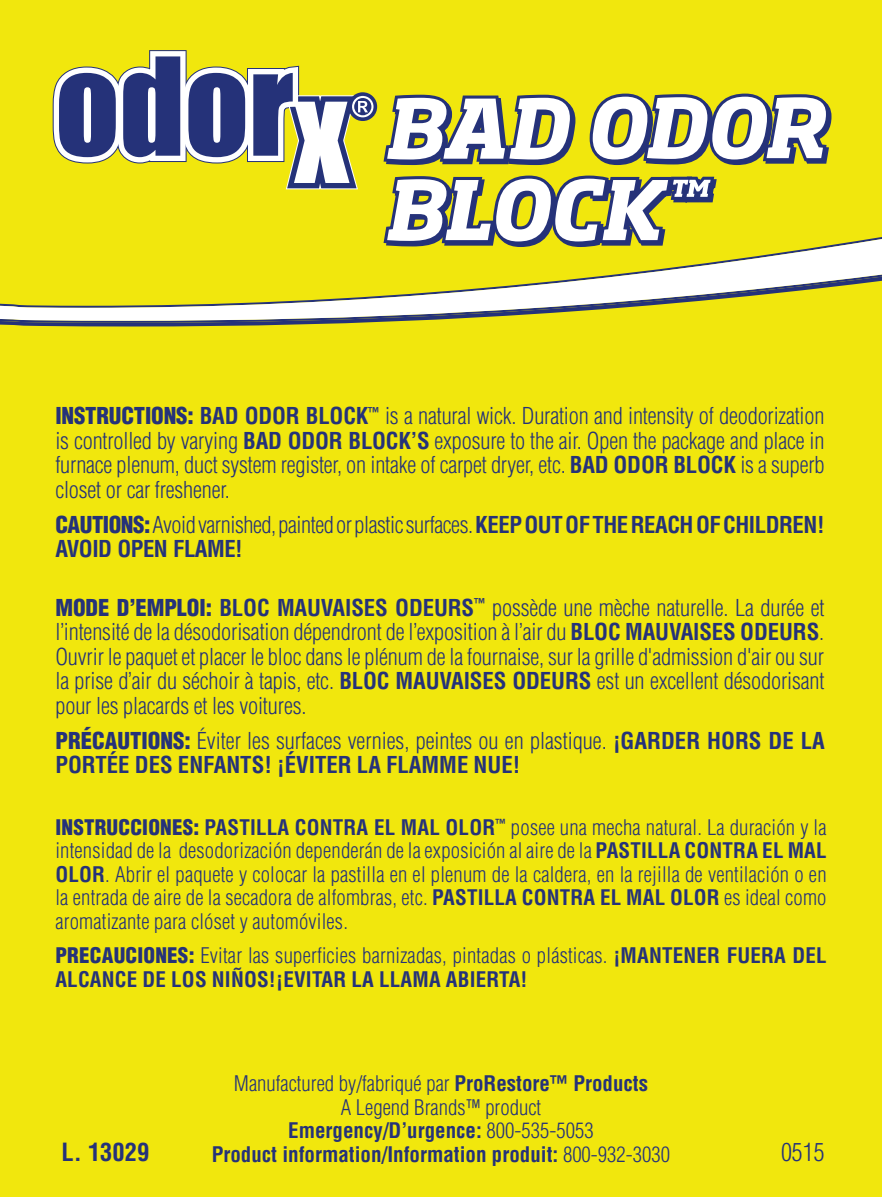
<style>
.page{position:relative;width:882px;height:1197px;background:#f1e70d}
.page>*{position:absolute;margin:0;border:0;box-sizing:border-box;transform-origin:0 0}
.t1{font:700 condensed 24.5px "Helvetica LT Std";color:#253279}
.t2{font:300 condensed 24.5px "Helvetica LT Std";color:#253279}
.t3{font:300 condensed 22.75px/24.5px "Helvetica LT Std";letter-spacing:-.005em;color:#253279;text-align:justify}
.t4{font:700 condensed 22.75px/24.5px "Helvetica LT Std";color:#253279}
.t5{font:700 condensed 22.75px/24.5px "Helvetica LT Std";letter-spacing:-.02em;color:#253279}
.t6{font:300 condensed 21px/23.8px "Helvetica LT Std";letter-spacing:.01em;color:#253279;text-align:justify}
.t7{font:700 condensed 21px/23.8px "Helvetica LT Std";color:#253279;text-align:center}
.s1{font-weight:900}
.s2{font-weight:700}
.s3{font-weight:300}
</style>
<div class="page">
<svg style="left:0;top:323px;width:350px;height:4px"></svg>
<svg style="left:0;top:321px;width:400px;height:2px"></svg>
<svg style="left:0;top:239px;width:882px;height:82px"></svg>
<svg style="left:44px;top:50px;width:791px;height:200px"></svg>
<p class="t3" style="left:55px;top:404px;width:771px"><span class="s1">INSTRUCTIONS:</span> <span class="s2">BAD ODOR BLOCK</span><sup>™</sup> is a natural wick. Duration and intensity of deodorization is controlled by varying <span class="s2">BAD ODOR BLOCK’S</span> exposure to the air. Open the package and place in furnace plenum, duct system register, on intake of carpet dryer, etc. <span class="s2">BAD ODOR BLOCK</span> is a superb closet or car freshener.</p>
<p class="t5" style="left:55px;top:512px;width:771px"><span class="s1">CAUTIONS:</span> <span class="s3">Avoid varnished, painted or plastic surfaces.</span> KEEP OUT OF THE REACH OF CHILDREN!<br>AVOID OPEN FLAME!</p>
<p class="t3" style="left:55px;top:595px;width:771px"><span class="s1">MODE D’EMPLOI:</span> <span class="s2">BLOC MAUVAISES ODEURS</span><sup>™</sup> possède une mèche naturelle. La durée et l’intensité de la désodorisation dépendront de l’exposition à l’air du <span class="s2">BLOC MAUVAISES ODEURS</span>.<br>Ouvrir le paquet et placer le bloc dans le plénum de la fournaise, sur la grille d'admission d'air ou sur la prise d’air du séchoir à tapis, etc. <span class="s2">BLOC MAUVAISES ODEURS</span> est un excellent désodorisant pour les placards et les voitures.</p>
<p class="t4" style="left:55px;top:728px;width:771px"><span class="s1">PRÉCAUTIONS:</span> <span class="s3">Éviter les surfaces vernies, peintes ou en plastique.</span> ¡GARDER HORS DE LA<br>PORTÉE DES ENFANTS! ¡ÉVITER LA FLAMME NUE!</p>
<p class="t6" style="left:55px;top:815px;width:773px"><span class="s1">INSTRUCCIONES:</span> <span class="s2">PASTILLA CONTRA EL MAL OLOR</span><sup>™</sup> posee una mecha natural. La duración y la intensidad de la desodorización dependerán de la exposición al aire de la <span class="s2">PASTILLA CONTRA EL MAL OLOR</span>. Abrir el paquete y colocar la pastilla en el plenum de la caldera, en la rejilla de ventilación o en la entrada de aire de la secadora de alfombras, etc. <span class="s2">PASTILLA CONTRA EL MAL OLOR</span> es ideal como aromatizante para clóset y automóviles.</p>
<p class="t7" style="left:55px;top:944px;width:773px;text-align:left"><span class="s1">PRECAUCIONES:</span> <span class="s3">Evitar las superficies barnizadas, pintadas o plásticas.</span> ¡MANTENER FUERA DEL<br>ALCANCE DE LOS NIÑOS!¡EVITAR LA LLAMA ABIERTA!</p>
<p class="t1" style="left:62px;top:1137px;width:89px">L. 13029</p>
<p class="t7" style="left:212px;top:1071px;width:460px"><span class="s3">Manufactured by/fabriqué par</span> ProRestore™ Products<br><span class="s3">A Legend Brands™ product<br></span>Emergency/D’urgence: <span class="s3">800-535-5053<br></span>Product information/Information produit: <span class="s3">800-932-3030</span></p>
<p class="t2" style="left:781px;top:1137px;width:45px">0515</p>
</div>
